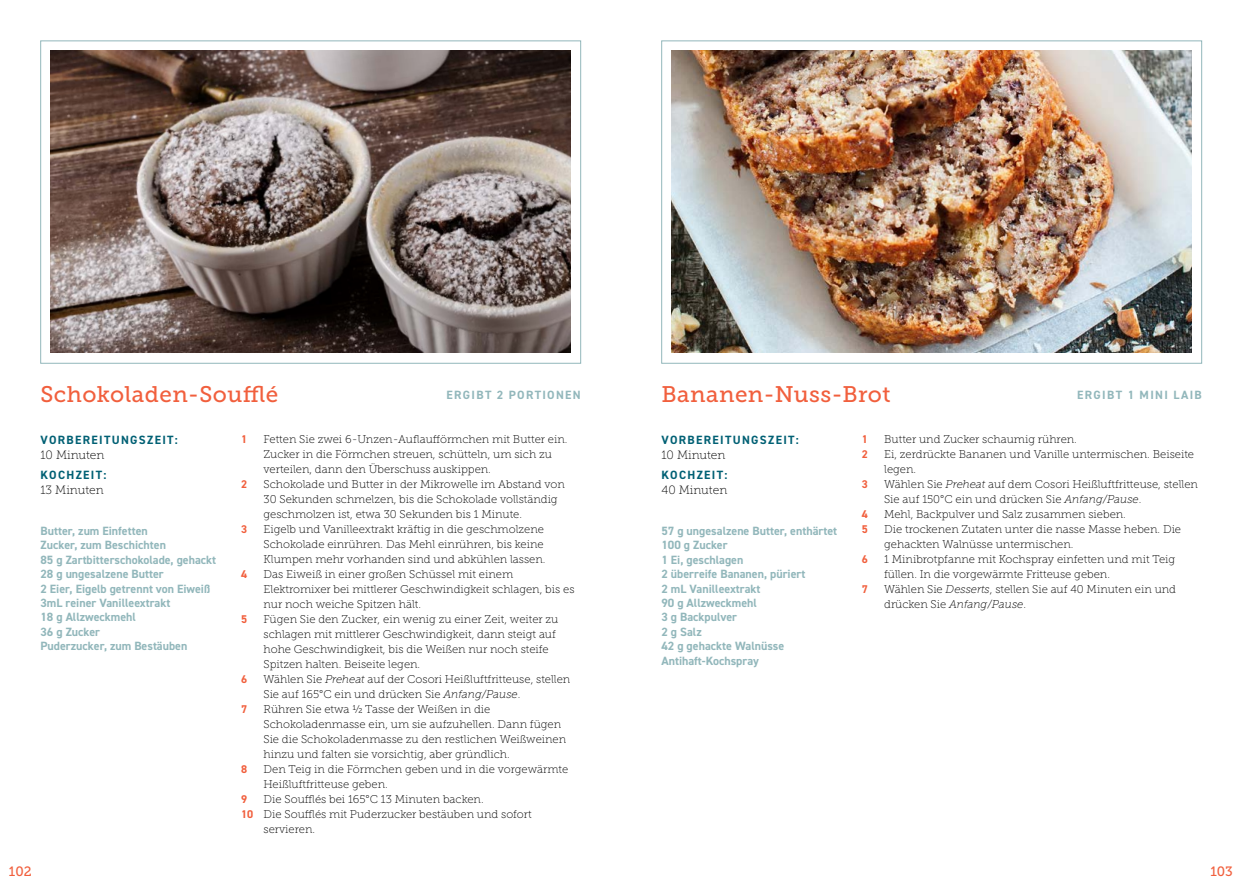
<style>
.page{position:relative;width:1242px;height:891px;background:#fff}
.page>*{position:absolute;margin:0;border:0;box-sizing:border-box;transform-origin:0 0}
.t1{font:22.5px "Museo Slab 500";letter-spacing:.02em;color:#f15f3d}
.t2{font:13.5px "Museo Slab 500";color:#f15f3d}
.t3{font:700 12px/14.4px "DIN2014";color:#92b7bb}
.t4{font:700 12px "DIN2014";letter-spacing:.11em;color:#006074}
.t5{font:12px "Museo Slab 100";color:#000}
.t6{font:700 12px "DIN2014";letter-spacing:.11em;color:#92b7bb}
.t7{font:11.25px/15px "Museo Slab 100";color:#000}
.t8{font:700 11.25px "DIN2014";color:#f15f3d}
.s1{font-style:italic}
.s2{font-family:"DIN2014";font-weight:700;color:#f15f3d}
</style>
<div class="page">
<img style="left:50px;top:50px;width:521px;height:303px">
<img style="left:671px;top:50px;width:521px;height:303px">
<h1 class="t1" style="left:40px;top:382px;width:239px">Schokoladen-Soufflé</h1>
<p class="t6" style="left:447px;top:387px;width:136px">ERGIBT 2 PORTIONEN</p>
<p class="t4" style="left:41px;top:432px;width:139px">VORBEREITUNGSZEIT:</p>
<p class="t5" style="left:40px;top:448px;width:66px">10 Minuten</p>
<p class="t4" style="left:41px;top:467px;width:67px">KOCHZEIT:</p>
<p class="t5" style="left:40px;top:483px;width:65px">13 Minuten</p>
<p class="t3" style="left:41px;top:523px;width:177px">Butter, zum Einfetten<br>Zucker, zum Beschichten<br>85 g Zartbitterschokolade, gehackt<br>28 g ungesalzene Butter<br>2 Eier, Eigelb getrennt von Eiweiß<br>3mL reiner Vanilleextrakt<br>18 g Allzweckmehl<br>36 g Zucker<br>Puderzucker, zum Bestäuben</p>
<p class="t8" style="left:241px;top:432px;width:8px">1</p>
<p class="t7" style="left:264px;top:432px;width:305px">Fetten Sie zwei 6-Unzen-Auflaufförmchen mit Butter ein.<br>Zucker in die Förmchen streuen, schütteln, um sich zu verteilen, dann den Überschuss auskippen.</p>
<p class="t8" style="left:241px;top:477px;width:8px">2</p>
<p class="t7" style="left:264px;top:477px;width:303px">Schokolade und Butter in der Mikrowelle im Abstand von<br>30 Sekunden schmelzen, bis die Schokolade vollständig geschmolzen ist, etwa 30 Sekunden bis 1 Minute.</p>
<p class="t8" style="left:241px;top:522px;width:8px">3</p>
<p class="t7" style="left:264px;top:522px;width:284px">Eigelb und Vanilleextrakt kräftig in die geschmolzene<br>Schokolade einrühren. Das Mehl einrühren, bis keine<br>Klumpen mehr vorhanden sind und abkühlen lassen.</p>
<p class="t8" style="left:241px;top:567px;width:8px">4</p>
<p class="t7" style="left:264px;top:567px;width:312px">Das Eiweiß in einer großen Schüssel mit einem<br>Elektromixer bei mittlerer Geschwindigkeit schlagen, bis es nur noch weiche Spitzen hält.</p>
<p class="t8" style="left:241px;top:612px;width:8px">5</p>
<p class="t7" style="left:264px;top:612px;width:296px">Fügen Sie den Zucker, ein wenig zu einer Zeit, weiter zu schlagen mit mittlerer Geschwindigkeit, dann steigt auf hohe Geschwindigkeit, bis die Weißen nur noch steife Spitzen halten. Beiseite legen.</p>
<p class="t8" style="left:241px;top:672px;width:8px">6</p>
<p class="t7" style="left:264px;top:672px;width:308px">Wählen Sie <span class="s1">Preheat</span> auf der Cosori Heißluftfritteuse, stellen<br>Sie auf 165°C ein und drücken Sie <span class="s1">Anfang/Pause</span>.</p>
<p class="t8" style="left:241px;top:702px;width:8px">7</p>
<p class="t7" style="left:264px;top:702px;width:304px">Rühren Sie etwa ½ Tasse der Weißen in die Schokoladenmasse ein, um sie aufzuhellen. Dann fügen Sie die Schokoladenmasse zu den restlichen Weißweinen hinzu und falten sie vorsichtig, aber gründlich.</p>
<p class="t8" style="left:241px;top:762px;width:8px">8</p>
<p class="t7" style="left:264px;top:762px;width:306px">Den Teig in die Förmchen geben und in die vorgewärmte<br>Heißluftfritteuse geben.</p>
<p class="t8" style="left:241px;top:792px;width:8px">9</p>
<p class="t7" style="left:264px;top:792px;width:222px">Die Soufflés bei 165°C 13 Minuten backen.</p>
<p class="t7" style="left:241px;top:807px;width:292px"><span class="s2">10</span> Die Soufflés mit Puderzucker bestäuben und sofort</p>
<p class="t7" style="left:264px;top:822px;width:53px">servieren.</p>
<h1 class="t1" style="left:662px;top:382px;width:231px">Bananen-Nuss-Brot</h1>
<p class="t6" style="left:1077px;top:387px;width:126px">ERGIBT 1 MINI LAIB</p>
<p class="t4" style="left:662px;top:432px;width:139px">VORBEREITUNGSZEIT:</p>
<p class="t5" style="left:661px;top:448px;width:66px">10 Minuten</p>
<p class="t4" style="left:662px;top:467px;width:67px">KOCHZEIT:</p>
<p class="t5" style="left:661px;top:483px;width:67px">40 Minuten</p>
<p class="t3" style="left:662px;top:523px;width:177px">57 g ungesalzene Butter, enthärtet<br>100 g Zucker<br>1 Ei, geschlagen<br>2 überreife Bananen, püriert<br>2 mL Vanilleextrakt<br>90 g Allzweckmehl<br>3 g Backpulver<br>2 g Salz<br>42 g gehackte Walnüsse<br>Antihaft-Kochspray</p>
<p class="t8" style="left:862px;top:432px;width:8px">1</p>
<p class="t7" style="left:884px;top:432px;width:194px">Butter und Zucker schaumig rühren.</p>
<p class="t8" style="left:862px;top:447px;width:8px">2</p>
<p class="t7" style="left:884px;top:447px;width:311px">Ei, zerdrückte Bananen und Vanille untermischen. Beiseite legen.</p>
<p class="t8" style="left:862px;top:477px;width:8px">3</p>
<p class="t7" style="left:884px;top:477px;width:315px">Wählen Sie <span class="s1">Preheat</span> auf dem Cosori Heißluftfritteuse, stellen<br>Sie auf 150°C ein und drücken Sie <span class="s1">Anfang/Pause</span>.</p>
<p class="t8" style="left:862px;top:507px;width:8px">4</p>
<p class="t7" style="left:884px;top:507px;width:243px">Mehl, Backpulver und Salz zusammen sieben.</p>
<p class="t8" style="left:862px;top:522px;width:8px">5</p>
<p class="t7" style="left:884px;top:522px;width:298px">Die trockenen Zutaten unter die nasse Masse heben. Die gehackten Walnüsse untermischen.</p>
<p class="t8" style="left:862px;top:552px;width:8px">6</p>
<p class="t7" style="left:884px;top:552px;width:293px">1 Minibrotpfanne mit Kochspray einfetten und mit Teig füllen. In die vorgewärmte Fritteuse geben.</p>
<p class="t8" style="left:862px;top:582px;width:8px">7</p>
<p class="t7" style="left:884px;top:582px;width:293px">Wählen Sie <span class="s1">Desserts</span>, stellen Sie auf 40 Minuten ein und drücken Sie <span class="s1">Anfang/Pause</span>.</p>
<p class="t2" style="left:9px;top:864px;width:24px">102</p>
<p class="t2" style="left:1210px;top:864px;width:24px">103</p>
</div>
